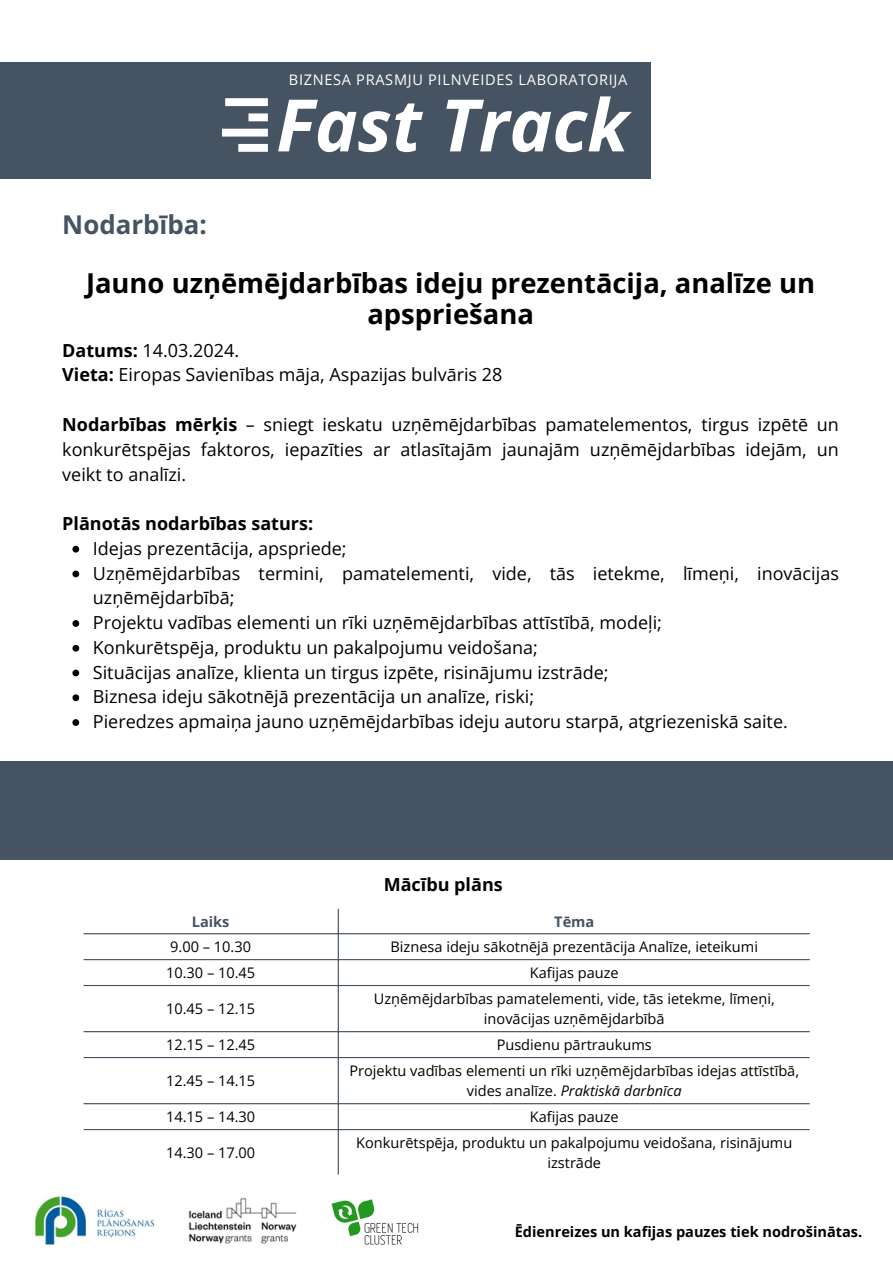
<style>
.page{position:relative;width:893px;height:1264px;background:#fff}
.page>*{position:absolute;margin:0;border:0;box-sizing:border-box;transform-origin:0 0}
.t1{font:italic 700 72.3px "Open Sans";color:#fff}
.t2{font:700 27.45px/30.3px "Open Sans";color:#000;text-align:center}
.t3{font:700 25.95px "Open Sans";color:#465362}
.t4{font:18px/24.8px "Open Sans";color:#000}
.t5{font:700 18px "Open Sans";color:#000}
.t6{font:14.55px/20.2px "Open Sans";color:#000;text-align:center}
.t7{font:700 14.55px "Open Sans";color:#000}
.t8{font:14.55px "Open Sans";letter-spacing:.045em;color:#fff}
.t9{font:700 14.55px "Open Sans";color:#465362}
.s1{font-weight:700}
.s2{font-style:italic}
</style>
<div class="page">
<div style="left:0;top:62px;width:650px;height:116px;background:#465362"></div>
<div style="left:225px;top:98px;width:43px;height:8px;background:#fff"></div>
<div style="left:248px;top:113px;width:20px;height:8px;background:#fff"></div>
<div style="left:222px;top:129px;width:46px;height:8px;background:#fff"></div>
<div style="left:238px;top:144px;width:30px;height:8px;background:#fff"></div>
<div style="left:0;top:761px;width:892px;height:98px;background:#465362"></div>
<img style="left:188px;top:1197px;width:109px;height:47px">
<img style="left:34px;top:1196px;width:121px;height:49px">
<img style="left:331px;top:1199px;width:88px;height:45px">
<svg style="left:72px;top:546px;width:7px;height:6px"></svg>
<svg style="left:72px;top:570px;width:7px;height:7px"></svg>
<svg style="left:72px;top:620px;width:7px;height:7px"></svg>
<svg style="left:72px;top:645px;width:7px;height:6px"></svg>
<svg style="left:72px;top:669px;width:7px;height:7px"></svg>
<svg style="left:72px;top:694px;width:7px;height:7px"></svg>
<svg style="left:72px;top:719px;width:7px;height:7px"></svg>
<hr style="left:338px;top:909px;width:1px;height:265px;background:#465362">
<hr style="left:84px;top:933px;width:725px;height:1px;background:#465362">
<hr style="left:84px;top:959px;width:725px;height:1px;background:#465362">
<hr style="left:84px;top:984px;width:725px;height:2px;background:#465362">
<hr style="left:84px;top:1031px;width:725px;height:1px;background:#465362">
<hr style="left:84px;top:1056px;width:725px;height:2px;background:#465362">
<hr style="left:84px;top:1103px;width:725px;height:1px;background:#465362">
<hr style="left:84px;top:1128px;width:725px;height:2px;background:#465362">
<p class="t8" style="left:289px;top:69px;width:340px">BIZNESA PRASMJU PILNVEIDES LABORATORIJA</p>
<h3 class="t1" style="left:276px;top:74px;width:353px">Fast Track</h3>
<p class="t3" style="left:62px;top:206px;width:146px">Nodarbība:</p>
<p class="t2" style="left:86px;top:267px;width:730px">Jauno uzņēmējdarbības ideju prezentācija, analīze un apspriešana</p>
<h2 class="t4" style="left:62px;top:337px;width:441px"><span class="s1">Datums:</span> 14.03.2024.<br><span class="s1">Vieta:</span> Eiropas Savienības māja, Aspazijas bulvāris 28</h2>
<h4 class="t4" style="left:62px;top:411px;width:778px;text-align:justify"><span class="s1">Nodarbības mērķis</span> – sniegt ieskatu uzņēmējdarbības pamatelementos, tirgus izpētē un konkurētspējas faktoros, iepazīties ar atlasītajām jaunajām uzņēmējdarbības idejām, un veikt to analīzi.</h4>
<h4 class="t5" style="left:62px;top:511px;width:252px">Plānotās nodarbības saturs:</h4>
<h3 class="t4" style="left:93px;top:535px;width:255px">Idejas prezentācija, apspriede;</h3>
<p class="t4" style="left:93px;top:560px;width:747px">Uzņēmējdarbības termini, pamatelementi, vide, tās ietekme, līmeņi, inovācijas uzņēmējdarbībā;</p>
<p class="t4" style="left:93px;top:609px;width:570px">Projektu vadības elementi un rīki uzņēmējdarbības attīstībā, modeļi;</p>
<p class="t4" style="left:93px;top:634px;width:446px">Konkurētspēja, produktu un pakalpojumu veidošana;</p>
<p class="t4" style="left:93px;top:659px;width:517px">Situācijas analīze, klienta un tirgus izpēte, risinājumu izstrāde;</p>
<p class="t4" style="left:93px;top:684px;width:442px">Biznesa ideju sākotnējā prezentācija un analīze, riski;</p>
<p class="t4" style="left:93px;top:708px;width:696px">Pieredzes apmaiņa jauno uzņēmējdarbības ideju autoru starpā, atgriezeniskā saite.</p>
<p class="t5" style="left:384px;top:871px;width:120px">Mācību plāns</p>
<p class="t9" style="left:192px;top:911px;width:39px">Laiks</p>
<p class="t9" style="left:554px;top:911px;width:42px">Tēma</p>
<p class="t6" style="left:170px;top:936px;width:82px">9.00 – 10.30</p>
<p class="t6" style="left:390px;top:936px;width:369px">Biznesa ideju sākotnējā prezentācija Analīze, ieteikumi</p>
<p class="t6" style="left:166px;top:962px;width:91px">10.30 – 10.45</p>
<p class="t6" style="left:529px;top:962px;width:90px">Kafijas pauze</p>
<p class="t6" style="left:166px;top:998px;width:91px">10.45 – 12.15</p>
<p class="t6" style="left:374px;top:988px;width:402px">Uzņēmējdarbības pamatelementi, vide, tās ietekme, līmeņi, inovācijas uzņēmējdarbībā</p>
<p class="t6" style="left:166px;top:1034px;width:91px">12.15 – 12.45</p>
<p class="t6" style="left:496px;top:1034px;width:157px">Pusdienu pārtraukums</p>
<p class="t6" style="left:166px;top:1070px;width:91px">12.45 – 14.15</p>
<p class="t6" style="left:349px;top:1060px;width:451px">Projektu vadības elementi un rīki uzņēmējdarbības idejas attīstībā, vides analīze. <span class="s2">Praktiskā darbnīca</span></p>
<p class="t6" style="left:166px;top:1106px;width:91px">14.15 – 14.30</p>
<p class="t6" style="left:529px;top:1106px;width:90px">Kafijas pauze</p>
<p class="t6" style="left:166px;top:1142px;width:91px">14.30 – 17.00</p>
<p class="t6" style="left:356px;top:1132px;width:437px">Konkurētspēja, produktu un pakalpojumu veidošana, risinājumu izstrāde</p>
<p class="t7" style="left:514px;top:1221px;width:349px">Ēdienreizes un kafijas pauzes tiek nodrošinātas.</p>
</div>
